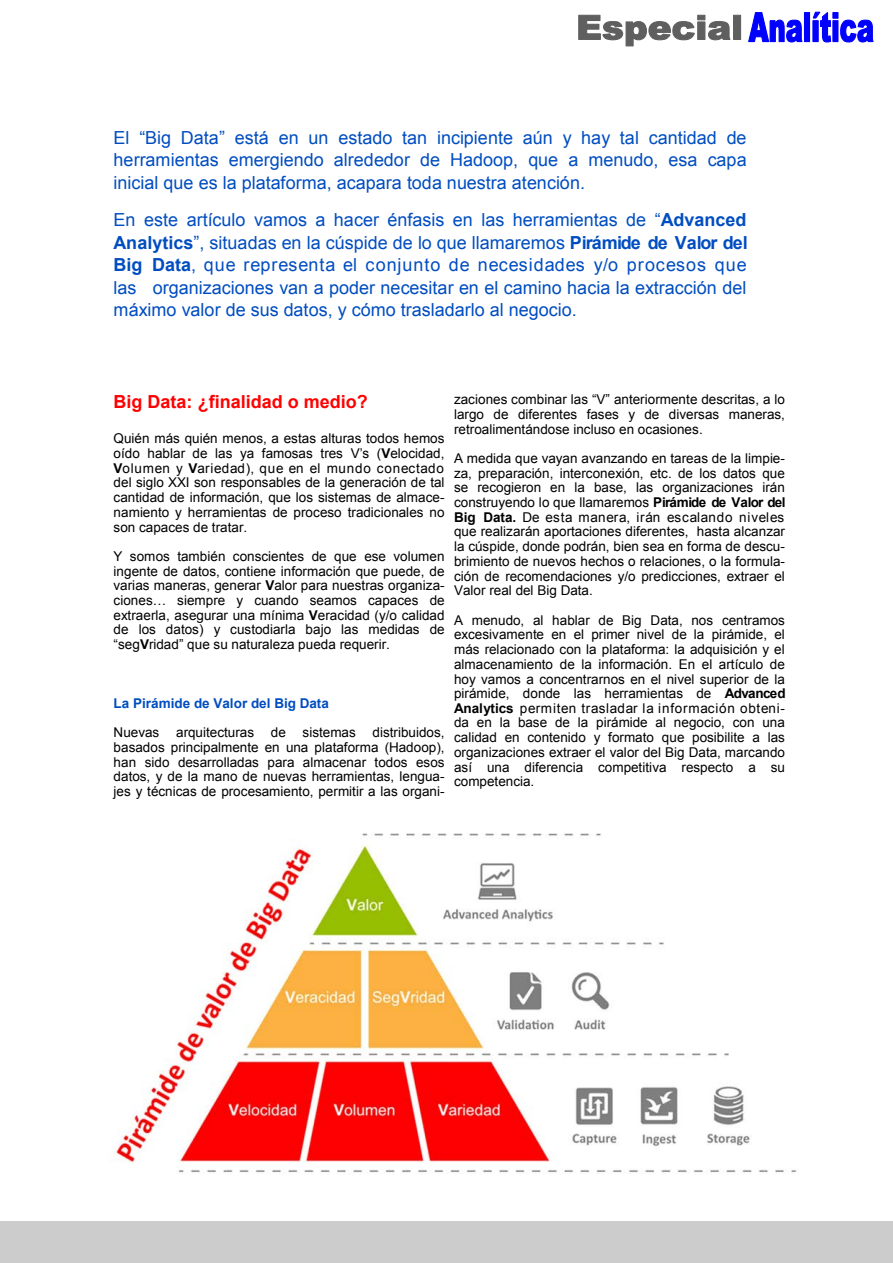
<style>
.page{position:relative;width:893px;height:1263px;background:#fff}
.page>*{position:absolute;margin:0;border:0;box-sizing:border-box;transform-origin:0 0}
.t1{font:18px/22.5px "Arial";color:#004dc0;text-align:justify}
.t2{font:18px "Arial";color:#f00}
.t3{font:13.5px/14.7px "Arial";color:#000;text-align:justify}
.t4{font:13.5px "Arial";color:#004dc0}
</style>
<div class="page">
<svg style="left:578px;top:14px;width:153px;height:33px"></svg>
<div style="left:734px;top:15px;width:7px;height:24px;background:#5f5f5f"></div>
<div style="left:733px;top:15px;width:8px;height:25px;border:1px solid #5f5f5f"></div>
<svg style="left:748px;top:12px;width:55px;height:31px"></svg>
<div style="left:804px;top:13px;width:5px;height:29px;background:#00f"></div>
<div style="left:804px;top:12px;width:6px;height:30px;border:1px solid #00f"></div>
<svg style="left:812px;top:11px;width:62px;height:32px"></svg>
<img style="left:114px;top:833px;width:683px;height:340px">
<div style="left:0;top:1221px;width:893px;height:42px;background:#ccc"></div>
<h1 class="t1" style="left:114px;top:128px;width:635px">El “Big Data” está en un estado tan incipiente aún y hay tal cantidad de herramientas emergiendo alrededor de Hadoop, que a menudo, esa capa inicial que es la plataforma, acapara toda nuestra atención.</h1>
<p class="t1" style="left:114px;top:211px;width:636px">En este artículo vamos a hacer énfasis en las herramientas de “Advanced Analytics”, situadas en la cúspide de lo que llamaremos Pirámide de Valor del Big Data, que representa el conjunto de necesidades y/o procesos que las organizaciones van a poder necesitar en el camino hacia la extracción del máximo valor de sus datos, y cómo trasladarlo al negocio.</p>
<h1 class="t2" style="left:114px;top:395px;width:256px">Big Data: ¿finalidad o medio?</h1>
<p class="t3" style="left:114px;top:432px;width:332px">Quién más quién menos, a estas alturas todos hemos oído hablar de las ya famosas tres V’s (Velocidad, Volumen y Variedad), que en el mundo conectado del siglo XXI son responsables de la generación de tal cantidad de información, que los sistemas de almace&shy;namiento y herramientas de proceso tradicionales no son capaces de tratar.</p>
<p class="t3" style="left:114px;top:550px;width:333px">Y somos también conscientes de que ese volumen ingente de datos, contiene información que puede, de varias maneras, generar Valor para nuestras organiza&shy;ciones… siempre y cuando seamos capaces de extraerla, asegurar una mínima Veracidad (y/o calidad de los datos) y custodiarla bajo las medidas de “segVridad” que su naturaleza pueda requerir.</p>
<p class="t4" style="left:114px;top:698px;width:217px">La Pirámide de Valor del Big Data</p>
<p class="t3" style="left:114px;top:726px;width:47px">Nuevas</p>
<p class="t3" style="left:114px;top:726px;width:333px;text-indent:63px">arquitecturas de sistemas distribuidos, basados principalmente en una plataforma (Hadoop), han sido desarrolladas para almacenar todos esos datos, y de la mano de nuevas herramientas, lengua&shy;jes y técnicas de procesamiento, permitir a las organi-</p>
<p class="t3" style="left:454px;top:393px;width:332px">zaciones combinar las “V” anteriormente descritas, a lo largo de diferentes fases y de diversas maneras, retroalimentándose incluso en ocasiones.</p>
<p class="t3" style="left:454px;top:452px;width:333px">A medida que vayan avanzando en tareas de la limpie&shy;za, preparación, interconexión, etc. de los datos que se recogieron en la base, las organizaciones irán construyendo lo que llamaremos Pirámide de Valor del Big Data. De esta manera, irán escalando niveles que realizarán aportaciones diferentes, hasta alcanzar la cúspide, donde podrán, bien sea en forma de descu&shy;brimiento de nuevos hechos o relaciones, o la formula&shy;ción de recomendaciones y/o predicciones, extraer el Valor real del Big Data.</p>
<p class="t3" style="left:454px;top:614px;width:333px">A menudo, al hablar de Big Data, nos centramos excesivamente en el primer nivel de la pirámide, el más relacionado con la plataforma: la adquisición y el almacenamiento de la información. En el artículo de hoy vamos a concentrarnos en el nivel superior de la pirámide, donde las herramientas de Advanced Analytics permiten trasladar la información obteni&shy;da en la base de la pirámide al negocio, con una calidad en contenido y formato que posibilite a las organizaciones extraer el valor del Big Data, marcando así una diferencia competitiva respecto a su competencia.</p>
</div>
